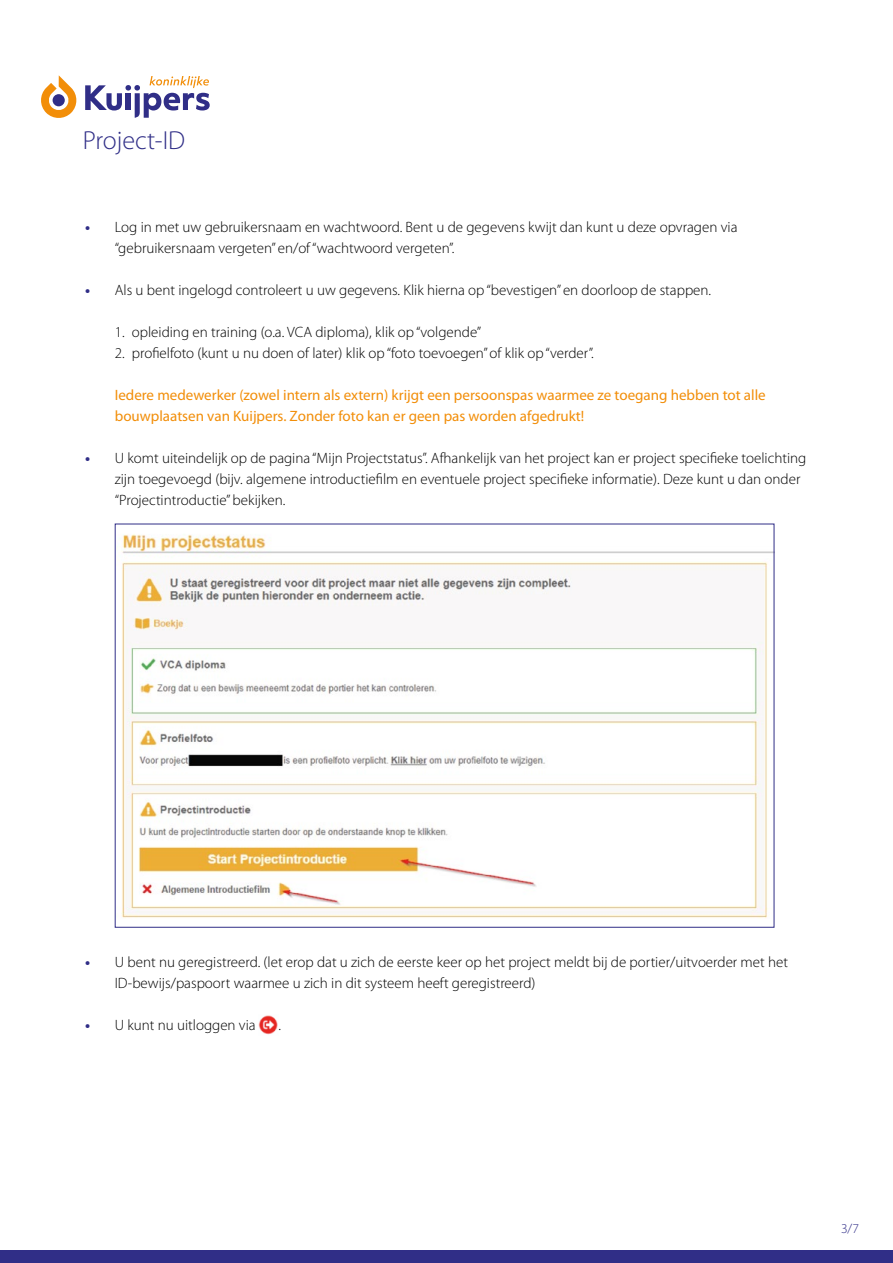
<style>
.page{position:relative;width:893px;height:1263px;background:#fff}
.page>*{position:absolute;margin:0;border:0;box-sizing:border-box;transform-origin:0 0}
.t1{font:300 26.25px "Myriad Pro";color:#302e87}
.t2{font:300 15px/21px "Myriad Pro";color:#000}
.t3{font:15px/21px "Myriad Pro";color:#f28e09}
.t4{font:300 13.5px "Myriad Pro";color:#302e87}
.s1{font-weight:700;color:#302e87}
</style>
<div class="page">
<div style="left:0;top:1250px;width:893px;height:13px;background:#302e87"></div>
<svg style="left:41px;top:75px;width:36px;height:43px"></svg>
<svg style="left:85px;top:76px;width:125px;height:42px"></svg>
<img style="left:121px;top:534px;width:651px;height:384px">
<img style="left:259px;top:1015px;width:19px;height:20px">
<h1 class="t1" style="left:83px;top:126px;width:104px">Project-ID</h1>
<p class="t2" style="left:115px;top:216px;width:624px;text-indent:-30px"><span class="s1">•</span> Log in met uw gebruikersnaam en wachtwoord. Bent u de gegevens kwijt dan kunt u deze opvragen via “gebruikersnaam vergeten” en/of “wachtwoord vergeten”.</p>
<p class="t2" style="left:85px;top:279px;width:628px"><span class="s1">•</span> Als u bent ingelogd controleert u uw gegevens. Klik hierna op “bevestigen” en doorloop de stappen.</p>
<p class="t2" style="left:115px;top:321px;width:368px">1. opleiding en training (o.a. VCA diploma), klik op “volgende”</p>
<p class="t2" style="left:115px;top:342px;width:481px">2. profielfoto (kunt u nu doen of later) klik op “foto toevoegen” of klik op “verder”.</p>
<p class="t3" style="left:115px;top:384px;width:652px">Iedere medewerker (zowel intern als extern) krijgt een persoonspas waarmee ze toegang hebben tot alle bouwplaatsen van Kuijpers. Zonder foto kan er geen pas worden afgedrukt!</p>
<p class="t2" style="left:115px;top:447px;width:693px;text-indent:-30px"><span class="s1">•</span> U komt uiteindelijk op de pagina “Mijn Projectstatus”. Afhankelijk van het project kan er project specifieke toelichting zijn toegevoegd (bijv. algemene introductiefilm en eventuele project specifieke informatie). Deze kunt u dan onder “Projectintroductie” bekijken.</p>
<p class="t2" style="left:115px;top:951px;width:675px;text-indent:-30px"><span class="s1">•</span> U bent nu geregistreerd. (let erop dat u zich de eerste keer op het project meldt bij de portier/uitvoerder met het<br>ID-bewijs/paspoort waarmee u zich in dit systeem heeft geregistreerd)</p>
<p class="t2" style="left:85px;top:1014px;width:172px"><span class="s1">•</span> U kunt nu uitloggen via</p>
<p class="t2" style="left:278px;top:1014px;width:4px">.</p>
<p class="t4" style="left:841px;top:1221px;width:19px">3/7</p>
</div>
